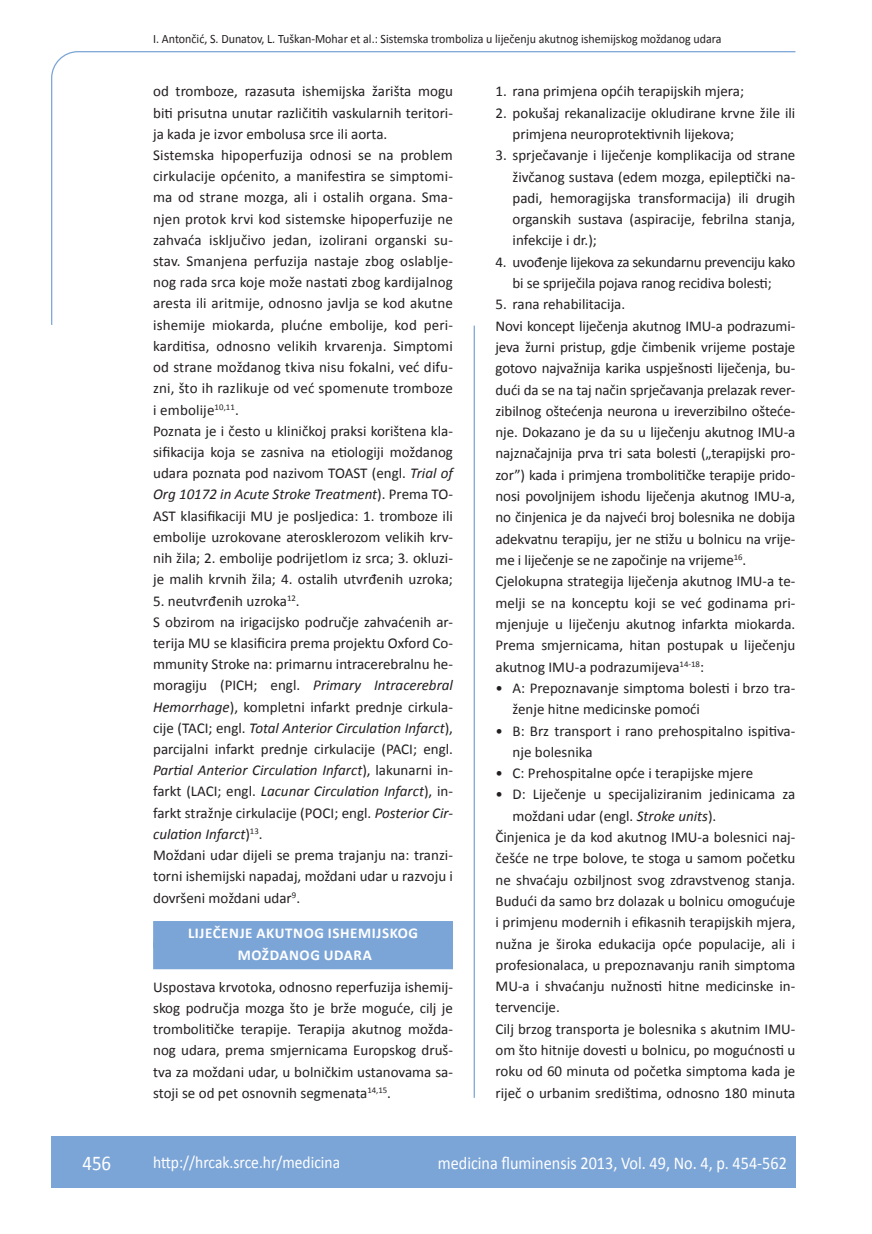
<style>
.page{position:relative;width:872px;height:1234px;background:#fff}
.page>*{position:absolute;margin:0;border:0;box-sizing:border-box;transform-origin:0 0}
.t1{font:21px "Calibri";color:#fff;scale:.9 1}
.t2{font:18px "Calibri";color:#fff;scale:.9 1}
.t3{font:17.25px "Calibri";color:#fff;scale:.9 1}
.t4{font:15px/21.1px "Calibri";color:#231f20}
.t5{font:15px/21.3px "Calibri";letter-spacing:-.02em;color:#231f20;text-align:center}
.t6{font:700 15px/21.1px "Calibri";letter-spacing:.04em;color:#fff;text-align:center}
.t7{font:12.75px "Calibri";color:#231f20;scale:.94 1}
.s1{font-style:italic}
</style>
<div class="page">
<svg style="left:51px;top:51px;width:745px;height:274px"></svg>
<hr style="left:473px;top:325px;width:2px;height:772px;background:#7ca5d7">
<div style="left:51px;top:1135px;width:744px;height:51px;background:#7ca5d7"></div>
<div style="left:153px;top:920px;width:300px;height:27px;background:#7ca5d7"></div>
<div style="left:153px;top:942px;width:300px;height:27px;background:#7ca5d7"></div>
<p class="t7" style="left:153px;top:30px;width:606px">I. Antončić, S. Dunatov, L. Tuškan-Mohar et al.: Sistemska tromboliza u liječenju akutnog ishemijskog moždanog udara</p>
<p class="t4" style="left:153px;top:80px;width:301px">od tromboze, razasuta ishemijska žarišta mogu biti prisutna unutar različitih vaskularnih teritori&shy;ja kada je izvor embolusa srce ili aorta.<br>Sistemska hipoperfuzija odnosi se na problem cirkulacije općenito, a manifestira se simptomi&shy;ma od strane mozga, ali i ostalih organa. Sma&shy;njen protok krvi kod sistemske hipoperfuzije ne zahvaća isključivo jedan, izolirani organski su&shy;stav. Smanjena perfuzija nastaje zbog oslablje&shy;nog rada srca koje može nastati zbog kardijalnog aresta ili aritmije, odnosno javlja se kod akutne ishemije miokarda, plućne embolije, kod peri&shy;karditisa, odnosno velikih krvarenja. Simptomi od strane moždanog tkiva nisu fokalni, već difu&shy;zni, što ih razlikuje od već spomenute tromboze i embolije<sup>10,11</sup>.<br>Poznata je i često u kliničkoj praksi korištena kla&shy;sifikacija koja se zasniva na etiologiji moždanog udara poznata pod nazivom TOAST (engl. <span class="s1">Trial of Org 10172 in Acute Stroke Treatment</span>). Prema TO-AST klasifikaciji MU je posljedica: 1. tromboze ili embolije uzrokovane aterosklerozom velikih krv&shy;nih žila; 2. embolije podrijetlom iz srca; 3. okluzi&shy;je malih krvnih žila; 4. ostalih utvrđenih uzroka;</p>
<p class="t4" style="left:153px;top:589px;width:301px">5. neutvrđenih uzroka<sup>12</sup>.<br>S obzirom na irigacijsko područje zahvaćenih ar&shy;terija MU se klasificira prema projektu Oxford Co&shy;mmunity Stroke na: primarnu intracerebralnu he&shy;moragiju (PICH; engl. <span class="s1">Primary Intracerebral Hemorrhage</span>), kompletni infarkt prednje cirkula&shy;cije (TACI; engl. <span class="s1">Total Anterior Circulation Infarct</span>), parcijalni infarkt prednje cirkulacije (PACI; engl.<br><span class="s1">Partial Anterior Circulation Infarct</span>), lakunarni in&shy;farkt (LACI; engl. <span class="s1">Lacunar Circulation Infarct</span>), in&shy;farkt stražnje cirkulacije (POCI; engl. <span class="s1">Posterior Cir&shy;culation Infarct</span>)<sup>13</sup>.<br>Moždani udar dijeli se prema trajanju na: tranzi&shy;torni ishemijski napadaj, moždani udar u razvoju i dovršeni moždani udar<sup>9</sup>.</p>
<p class="t6" style="left:188px;top:921px;width:232px">LIJEČENJE AKUTNOG ISHEMIJSKOG<br>MOŽDANOG UDARA</p>
<p class="t4" style="left:153px;top:975px;width:301px;text-align:justify">Uspostava krvotoka, odnosno reperfuzija ishemij&shy;skog područja mozga što je brže moguće, cilj je trombolitičke terapije. Terapija akutnog možda&shy;nog udara, prema smjernicama Europskog druš&shy;tva za moždani udar, u bolničkim ustanovama sa&shy;stoji se od pet osnovnih segmenata<sup>14,15</sup>.</p>
<p class="t4" style="left:495px;top:80px;width:250px">1. rana primjena općih terapijskih mjera;</p>
<p class="t4" style="left:512px;top:101px;width:284px;text-indent:-17px">2. pokušaj rekanalizacije okludirane krvne žile ili primjena neuroprotektivnih lijekova;</p>
<p class="t4" style="left:512px;top:144px;width:284px;text-align:justify;text-indent:-17px">3. sprječavanje i liječenje komplikacija od strane živčanog sustava (edem mozga, epileptički na&shy;padi, hemoragijska transformacija) ili drugih organskih sustava (aspiracije, febrilna stanja, infekcije i dr.);</p>
<p class="t5" style="left:495px;top:250px;width:301px">4. uvođenje lijekova za sekundarnu prevenciju kako bi se spriječila pojava ranog recidiva bolesti;</p>
<p class="t4" style="left:495px;top:293px;width:301px">5. rana rehabilitacija.<br>Novi koncept liječenja akutnog IMU-a podrazumi&shy;jeva žurni pristup, gdje čimbenik vrijeme postaje gotovo najvažnija karika uspješnosti liječenja, bu&shy;dući da se na taj način sprječavanja prelazak rever&shy;zibilnog oštećenja neurona u ireverzibilno ošteće&shy;nje. Dokazano je da su u liječenju akutnog IMU-a najznačajnija prva tri sata bolesti („terapijski pro&shy;zor”) kada i primjena trombolitičke terapije prido&shy;nosi povoljnijem ishodu liječenja akutnog IMU-a, no činjenica je da najveći broj bolesnika ne dobija adekvatnu terapiju, jer ne stižu u bolnicu na vrije&shy;me i liječenje se ne započinje na vrijeme<sup>16</sup>.<br>Cjelokupna strategija liječenja akutnog IMU-a te&shy;melji se na konceptu koji se već godinama pri&shy;mjenjuje u liječenju akutnog infarkta miokarda.<br>Prema smjernicama, hitan postupak u liječenju akutnog IMU-a podrazumijeva<sup>14-18</sup>:</p>
<p class="t4" style="left:512px;top:676px;width:284px;text-indent:-17px">• A: Prepoznavanje simptoma bolesti i brzo tra&shy;ženje hitne medicinske pomoći</p>
<p class="t4" style="left:512px;top:719px;width:284px;text-indent:-17px">• B: Brz transport i rano prehospitalno ispitiva&shy;nje bolesnika</p>
<p class="t4" style="left:495px;top:761px;width:259px">• C: Prehospitalne opće i terapijske mjere</p>
<p class="t4" style="left:495px;top:783px;width:301px">• D: Liječenje u specijaliziranim jedinicama za</p>
<p class="t4" style="left:512px;top:804px;width:205px">moždani udar (engl. <span class="s1">Stroke units</span>).</p>
<p class="t4" style="left:495px;top:825px;width:301px">Činjenica je da kod akutnog IMU-a bolesnici naj-</p>
<p class="t4" style="left:495px;top:846px;width:301px">češće ne trpe bolove, te stoga u samom početku</p>
<p class="t4" style="left:495px;top:868px;width:301px">ne shvaćaju ozbiljnost svog zdravstvenog stanja.</p>
<p class="t4" style="left:495px;top:889px;width:301px">Budući da samo brz dolazak u bolnicu omogućuje</p>
<p class="t4" style="left:495px;top:910px;width:301px">i primjenu modernih i efikasnih terapijskih mjera,</p>
<p class="t4" style="left:495px;top:932px;width:301px">nužna je široka edukacija opće populacije, ali i</p>
<p class="t4" style="left:495px;top:953px;width:301px">profesionalaca, u prepoznavanju ranih simptoma</p>
<p class="t4" style="left:495px;top:974px;width:301px">MU-a i shvaćanju nužnosti hitne medicinske in-</p>
<p class="t4" style="left:495px;top:995px;width:66px">tervencije.</p>
<p class="t4" style="left:495px;top:1017px;width:301px">Cilj brzog transporta je bolesnika s akutnim IMU-</p>
<p class="t4" style="left:495px;top:1038px;width:301px">om što hitnije dovesti u bolnicu, po mogućnosti u</p>
<p class="t4" style="left:495px;top:1059px;width:301px">roku od 60 minuta od početka simptoma kada je</p>
<p class="t4" style="left:495px;top:1081px;width:301px">riječ o urbanim središtima, odnosno 180 minuta</p>
<h1 class="t1" style="left:82px;top:1149px;width:33px">456</h1>
<p class="t3" style="left:153px;top:1150px;width:209px">http://hrcak.srce.hr/medicina</p>
<p class="t2" style="left:438px;top:1151px;width:389px">medicina fluminensis 2013, Vol. 49, No. 4, p. 454-562</p>
</div>
